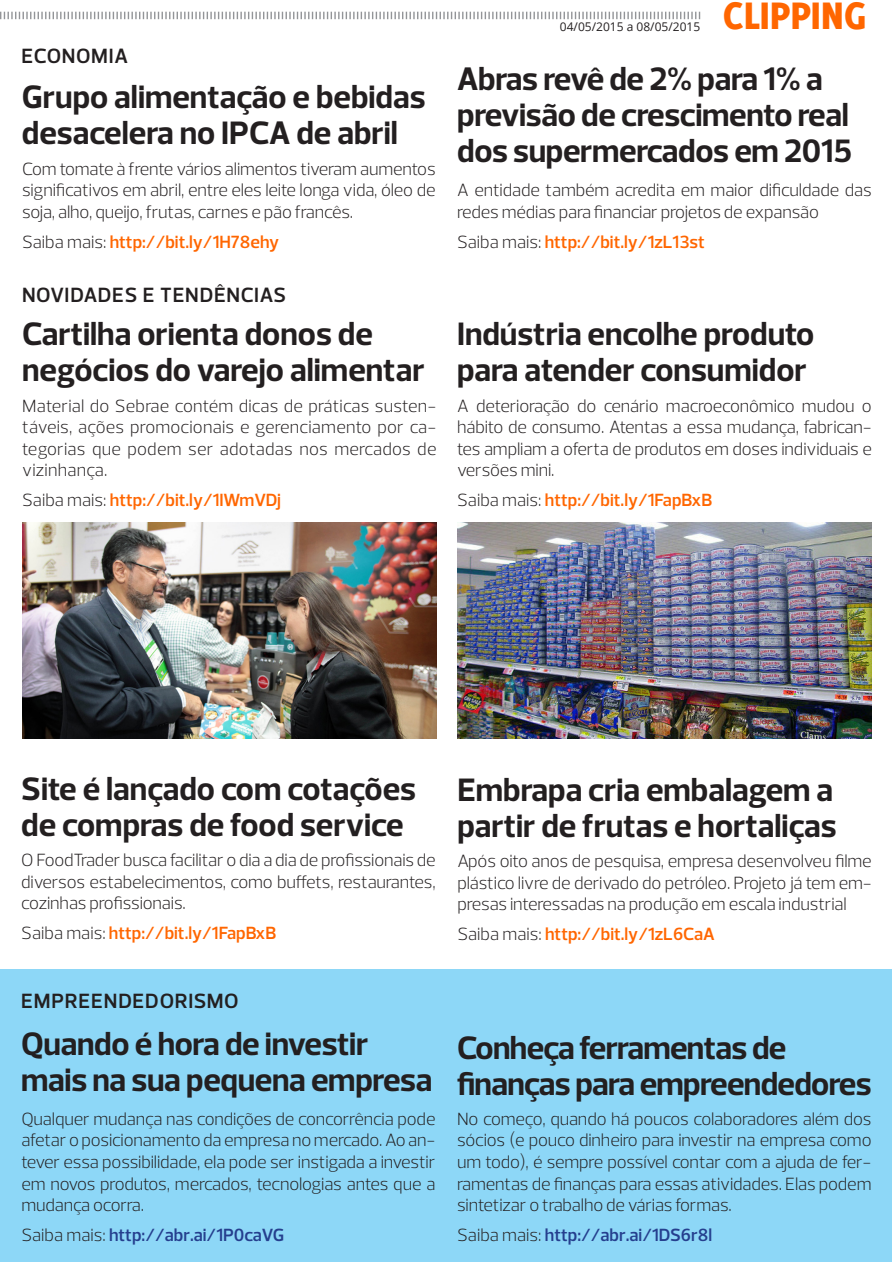
<style>
.page{position:relative;width:893px;height:1263px;background:#fff}
.page>*{position:absolute;margin:0;border:0;box-sizing:border-box;transform-origin:0 0}
.t1{font:800 42px "Delicious";color:#f60}
.t2{font:700 33px/36px "Prelo";color:#231f20}
.t3{font:700 33px/36px "Prelo";letter-spacing:-.02em;color:#231f20}
.t4{font:600 21px "Prelo";letter-spacing:.03em;color:#231f20}
.t5{font:300 18px/21.6px "Prelo";letter-spacing:-.01em;color:#231f20;text-align:justify}
.t6{font:600 18px "Prelo";color:#f60}
.t7{font:600 18px "Prelo";color:#253f8e}
.t8{font:12px "Open Sans";color:#231f20}
.s1{font-weight:300;color:#231f20}
</style>
<div class="page">
<svg style="left:0;top:12px;width:700px;height:7px"></svg>
<img style="left:22px;top:522px;width:414px;height:216px">
<img style="left:457px;top:522px;width:415px;height:216px">
<div style="left:1px;top:969px;width:891px;height:293px;background:#8dd7f7"></div>
<p class="t4" style="left:21px;top:43px;width:108px">ECONOMIA</p>
<p class="t2" style="left:22px;top:80px;width:405px">Grupo alimentação e bebidas desacelera no IPCA de abril</p>
<p class="t5" style="left:22px;top:158px;width:415px">Com tomate à frente vários alimentos tiveram aumentos significativos em abril, entre eles leite longa vida, óleo de soja, alho, queijo, frutas, carnes e pão francês.</p>
<p class="t6" style="left:22px;top:231px;width:259px"><span class="s1">Saiba mais:</span> http://bit.ly/1H78ehy</p>
<p class="t4" style="left:22px;top:282px;width:266px">NOVIDADES E TENDÊNCIAS</p>
<p class="t2" style="left:22px;top:316px;width:404px">Cartilha orienta donos de negócios do varejo alimentar</p>
<p class="t5" style="left:22px;top:395px;width:416px">Material do Sebrae contém dicas de práticas susten&shy;táveis, ações promocionais e gerenciamento por ca&shy;tegorias que podem ser adotadas nos mercados de vizinhança.</p>
<p class="t6" style="left:22px;top:489px;width:260px"><span class="s1">Saiba mais:</span> http://bit.ly/1IWmVDj</p>
<p class="t8" style="left:560px;top:18px;width:142px">04/05/2015 a 08/05/2015</p>
<h1 class="t1" style="left:723px;top:-9px;width:145px">CLIPPING</h1>
<p class="t2" style="left:457px;top:62px;width:396px">Abras revê de 2% para 1% a previsão de crescimento real dos supermercados em 2015</p>
<p class="t5" style="left:457px;top:180px;width:416px">A entidade também acredita em maior dificuldade das redes médias para financiar projetos de expansão</p>
<p class="t6" style="left:457px;top:231px;width:250px"><span class="s1">Saiba mais:</span> http://bit.ly/1zL13st</p>
<p class="t2" style="left:457px;top:316px;width:359px">Indústria encolhe produto para atender consumidor</p>
<p class="t5" style="left:457px;top:395px;width:416px">A deterioração do cenário macroeconômico mudou o hábito de consumo. Atentas a essa mudança, fabrican&shy;tes ampliam a oferta de produtos em doses individuais e versões mini.</p>
<p class="t6" style="left:457px;top:489px;width:257px"><span class="s1">Saiba mais:</span> http://bit.ly/1FapBxB</p>
<p class="t2" style="left:21px;top:771px;width:396px">Site é lançado com cotações de compras de food service</p>
<p class="t5" style="left:21px;top:849px;width:416px">O FoodTrader busca facilitar o dia a dia de profissionais de diversos estabelecimentos, como buffets, restaurantes, cozinhas profissionais.</p>
<p class="t6" style="left:21px;top:922px;width:257px"><span class="s1">Saiba mais:</span> http://bit.ly/1FapBxB</p>
<p class="t4" style="left:21px;top:988px;width:219px">EMPREENDEDORISMO</p>
<p class="t2" style="left:21px;top:1026px;width:413px">Quando é hora de investir mais na sua pequena empresa</p>
<p class="t5" style="left:21px;top:1108px;width:416px">Qualquer mudança nas condições de concorrência pode afetar o posicionamento da empresa no mercado. Ao an&shy;tever essa possibilidade, ela pode ser instigada a investir em novos produtos, mercados, tecnologias antes que a mudança ocorra.</p>
<p class="t7" style="left:21px;top:1224px;width:264px"><span class="s1">Saiba mais:</span> http://abr.ai/1P0caVG</p>
<p class="t2" style="left:457px;top:772px;width:381px">Embrapa cria embalagem a partir de frutas e hortaliças</p>
<p class="t5" style="left:457px;top:850px;width:416px">Após oito anos de pesquisa, empresa desenvolveu filme plástico livre de derivado do petróleo. Projeto já tem em&shy;presas interessadas na produção em escala industrial</p>
<p class="t6" style="left:457px;top:923px;width:259px"><span class="s1">Saiba mais:</span> http://bit.ly/1zL6CaA</p>
<p class="t3" style="left:457px;top:1030px;width:416px">Conheça ferramentas de finanças para empreendedores</p>
<p class="t5" style="left:457px;top:1108px;width:416px">No começo, quando há poucos colaboradores além dos sócios (e pouco dinheiro para investir na empresa como um todo), é sempre possível contar com a ajuda de fer&shy;ramentas de finanças para essas atividades. Elas podem sintetizar o trabalho de várias formas.</p>
<p class="t7" style="left:457px;top:1224px;width:256px"><span class="s1">Saiba mais:</span> http://abr.ai/1DS6r8l</p>
</div>
